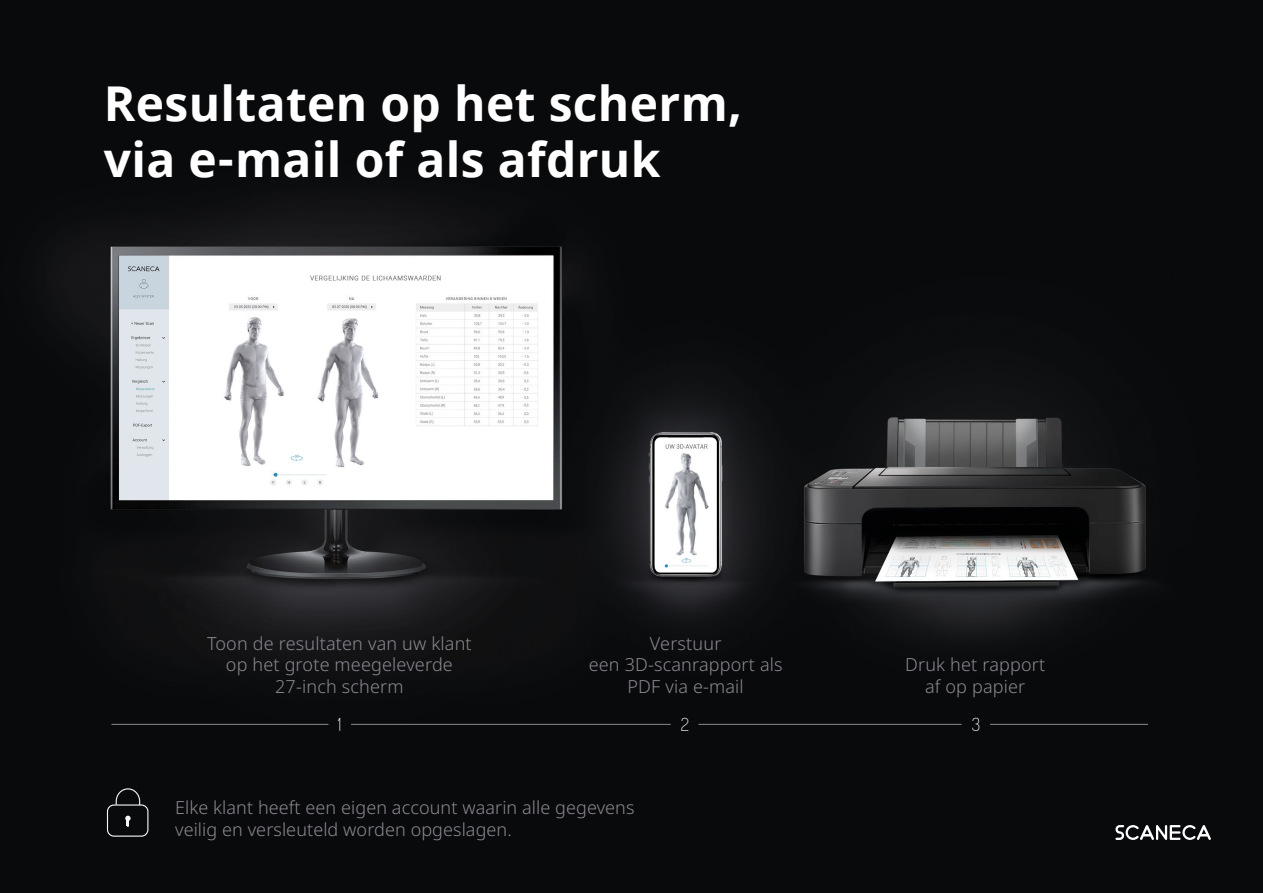
<style>
.page{position:relative;width:1263px;height:893px;background:#fff}
.page>*{position:absolute;margin:0;border:0;box-sizing:border-box;transform-origin:0 0}
.t1{font:700 48px/55.5px "Noto Sans";letter-spacing:.005em;color:#fff}
.t2{font:300 18px/21.6px "Noto Sans";letter-spacing:.01em;color:#8b8992;text-align:center}
.t3{font:200 18px "Dosis";color:#fff}
</style>
<div class="page">
<img style="left:0;top:0;width:1263px;height:893px">
<hr style="left:111px;top:724px;width:217px;height:1px;background:#8b8992">
<hr style="left:990px;top:724px;width:158px;height:1px;background:#8b8992">
<hr style="left:351px;top:724px;width:320px;height:1px;background:#8b8992">
<hr style="left:698px;top:724px;width:263px;height:1px;background:#8b8992">
<svg style="left:115px;top:788px;width:26px;height:16px"></svg>
<svg style="left:125px;top:816px;width:6px;height:11px"></svg>
<div style="left:107px;top:804px;width:41px;height:33px;border:1px solid #f2f9fa;border-radius:6px"></div>
<svg style="left:1115px;top:825px;width:96px;height:15px"></svg>
<h1 class="t1" style="left:104px;top:78px;width:640px">Resultaten op het scherm, via e-mail of als afdruk</h1>
<p class="t2" style="left:207px;top:633px;width:266px">Toon de resultaten van uw klant op het grote meegeleverde<br>27-inch scherm</p>
<p class="t2" style="left:589px;top:633px;width:196px">Verstuur<br>een 3D-scanrapport als<br>PDF via e-mail</p>
<p class="t2" style="left:905px;top:654px;width:142px">Druk het rapport af op papier</p>
<p class="t3" style="left:338px;top:712px;width:5px">1</p>
<p class="t3" style="left:681px;top:712px;width:10px">2</p>
<p class="t3" style="left:972px;top:712px;width:10px">3</p>
<p class="t2" style="left:175px;top:797px;width:461px;text-align:left">Elke klant heeft een eigen account waarin alle gegevens veilig en versleuteld worden opgeslagen.</p>
</div>
